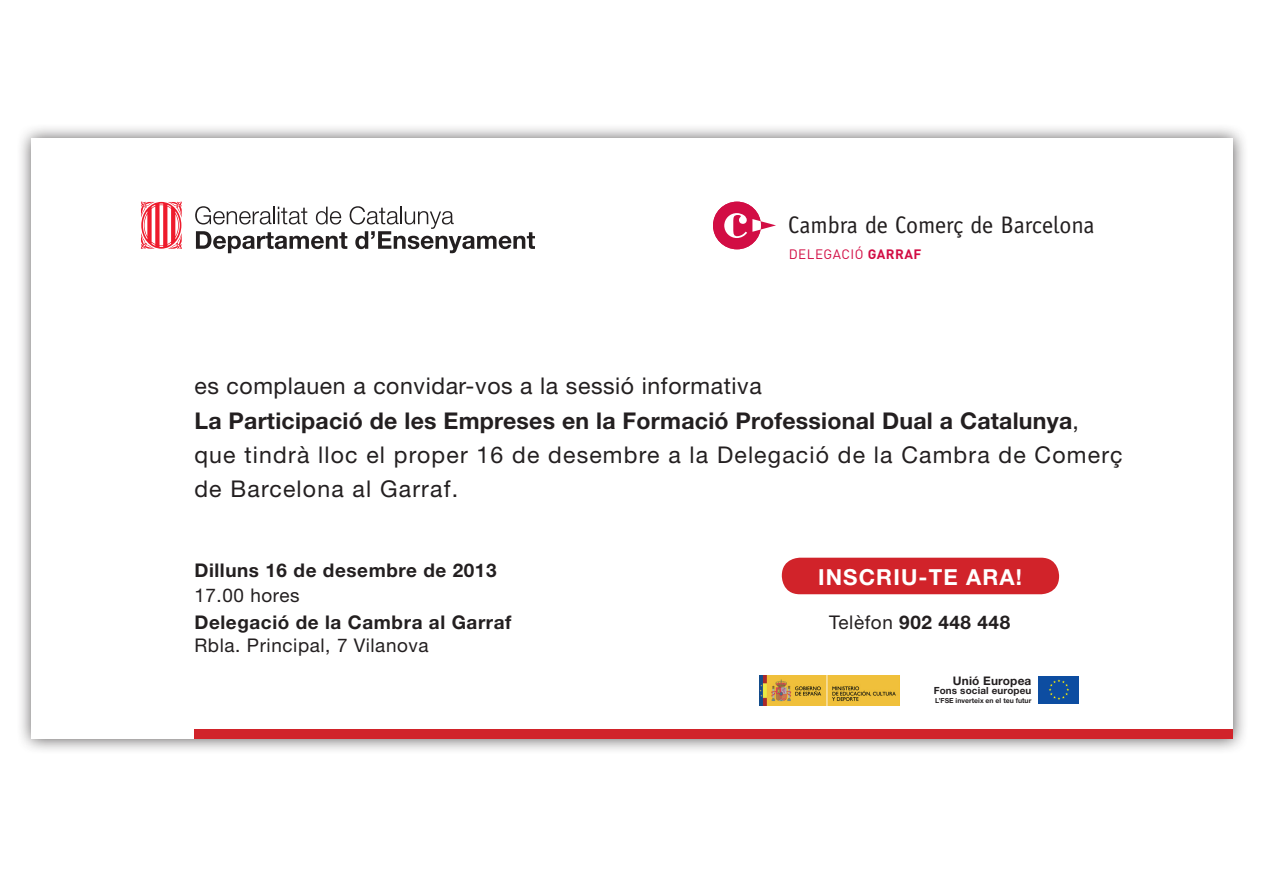
<style>
.page{position:relative;width:1263px;height:893px;background:#fff}
.page>*{position:absolute;margin:0;border:0;box-sizing:border-box;transform-origin:0 0}
.t1{font:24px "Officina Sans Std";color:#231f20}
.t2{font:23.1px/34.2px "Helvetica Neue LT";letter-spacing:.05em;color:#231f20}
.t3{font:23.1px "Helvetica Neue LT";letter-spacing:.025em;color:#231f20}
.t4{font:700 22.2px "Helvetica Neue LT";letter-spacing:.05em;color:#fff}
.t5{font:700 18.9px "Helvetica Neue LT";letter-spacing:.03em;color:#231f20}
.t6{font:18.9px "Helvetica Neue LT";letter-spacing:.03em;color:#231f20}
.t7{font:13.5px "DIN";letter-spacing:.035em;color:#d20d44}
.t8{font:700 11.85px "Helvetica Neue LT";letter-spacing:.015em;color:#231f20}
.t9{font:700 9.9px "Helvetica Neue LT";letter-spacing:.015em;color:#231f20}
.t10{font:700 6.9px "Helvetica Neue LT";color:#231f20}
.s1{font-weight:700}
.s2{font-weight:400}
</style>
<div class="page">
<div style="left:15px;top:122px;width:1233px;height:632px;background:#231f20;opacity:.75"></div>
<div style="left:32px;top:139px;width:1201px;height:600px;background:#fff"></div>
<div style="left:194px;top:730px;width:1039px;height:9px;background:#d1232a"></div>
<svg style="left:141px;top:201px;width:41px;height:48px"></svg>
<svg style="left:195px;top:206px;width:340px;height:47px"></svg>
<div style="left:713px;top:202px;width:48px;height:47px;background:#d20d44;border-radius:50%"></div>
<svg style="left:724px;top:213px;width:52px;height:25px"></svg>
<div style="left:1039px;top:676px;width:40px;height:27px;background:#0d4da1"></div>
<svg style="left:1049px;top:679px;width:20px;height:21px"></svg>
<img style="left:759px;top:676px;width:140px;height:29px">
<div style="left:782px;top:558px;width:277px;height:36px;background:#d1232a;border-radius:18px"></div>
<p class="t1" style="left:788px;top:210px;width:308px">Cambra de Comerç de Barcelona</p>
<p class="t7" style="left:789px;top:246px;width:134px">DELEGACIÓ <span class="s1">GARRAF</span></p>
<p class="t3" style="left:194px;top:372px;width:569px">es complauen a convidar-vos a la sessió informativa</p>
<p class="t2" style="left:194px;top:403px;width:930px"><span class="s1">La Participació de les Empreses en la Formació Professional Dual a Catalunya</span>, que tindrà lloc el proper 16 de desembre a la Delegació de la Cambra de Comerç de Barcelona al Garraf.</p>
<p class="t5" style="left:194px;top:558px;width:304px">Dilluns 16 de desembre de 2013</p>
<p class="t6" style="left:194px;top:584px;width:107px">17.00 hores</p>
<p class="t5" style="left:194px;top:611px;width:319px">Delegació de la Cambra al Garraf</p>
<p class="t5" style="left:829px;top:611px;width:182px"><span class="s2">Telèfon</span> 902 448 448</p>
<p class="t6" style="left:194px;top:634px;width:236px">Rbla. Principal, 7 Vilanova</p>
<p class="t4" style="left:818px;top:563px;width:205px">INSCRIU-TE ARA!</p>
<p class="t8" style="left:953px;top:674px;width:80px">Unió Europea</p>
<p class="t9" style="left:934px;top:685px;width:99px">Fons social europeu</p>
<p class="t10" style="left:935px;top:696px;width:98px">L’FSE inverteix en el teu futur</p>
</div>
